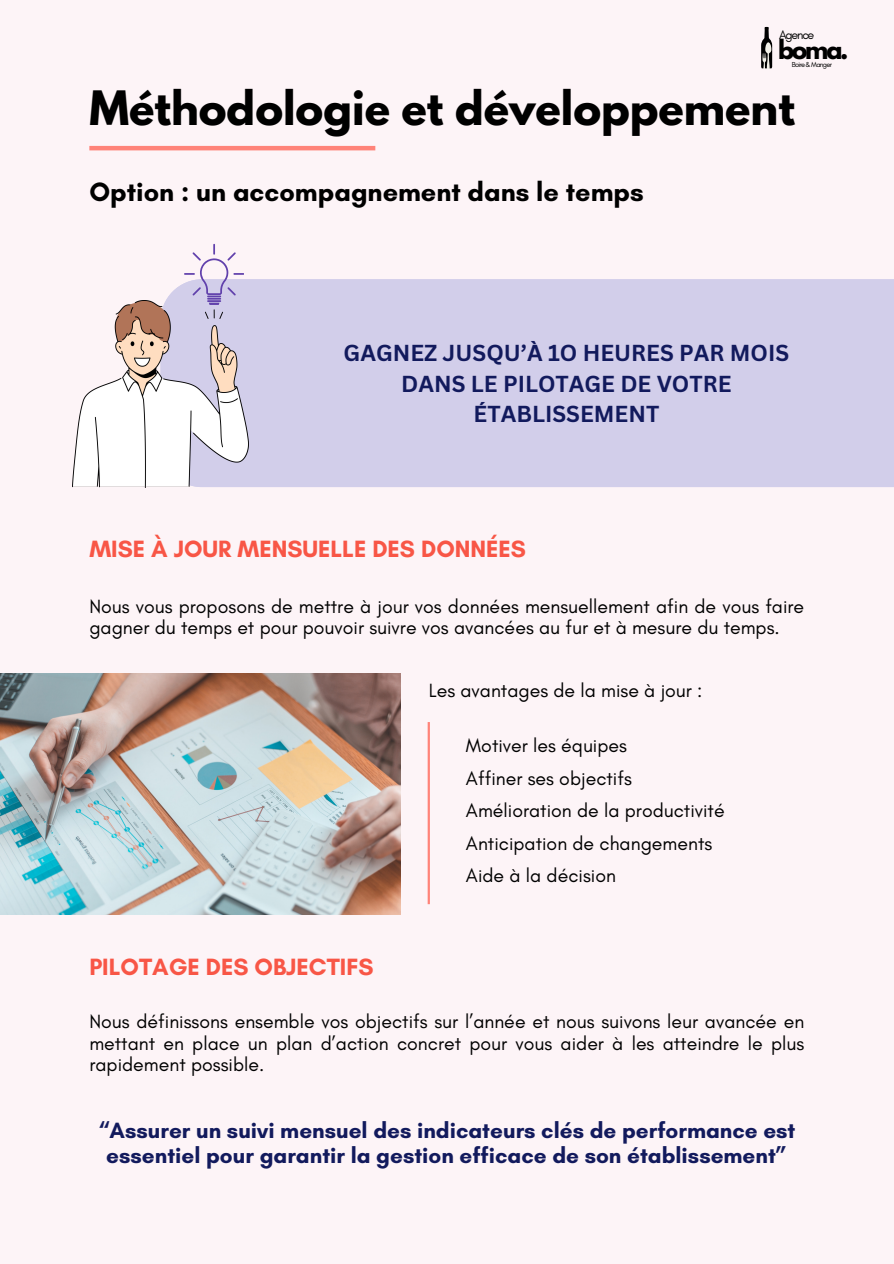
<style>
.page{position:relative;width:894px;height:1264px;background:#fff}
.page>*{position:absolute;margin:0;border:0;box-sizing:border-box;transform-origin:0 0}
.t1{font:700 42px "League Spartan";color:#000}
.t2{font:700 27px "Glacial Indifference";color:#000}
.t3{font:700 24px "Glacial Indifference";color:#f85646}
.t4{font:700 23.55px "League Spartan";color:#000}
.t5{font:700 22.5px/24.8px "Glacial Indifference";color:#121a5d;text-align:center}
.t6{font:700 22.5px/30.3px "Canva Sans";color:#121a5d;text-align:center}
.t7{font:19.5px/32.2px "Glacial Indifference";color:#000}
.t8{font:12.45px "Glacial Indifference";letter-spacing:-.095em;color:#000}
.t9{font:7.35px "Glacial Indifference";letter-spacing:-.095em;color:#000}
</style>
<div class="page">
<div style="left:0;top:0;width:893px;height:1263px;background:#fdf4f7"></div>
<hr style="left:89px;top:146px;width:286px;height:4px;background:#ff8379">
<hr style="left:427px;top:722px;width:3px;height:182px;background:#ff8379">
<img style="left:0;top:673px;width:400px;height:241px">
<div style="left:165px;top:279px;width:728px;height:208px;background:#d2ceea"></div>
<svg style="left:184px;top:244px;width:60px;height:57px"></svg>
<img style="left:72px;top:301px;width:176px;height:186px">
<svg style="left:761px;top:27px;width:11px;height:42px"></svg>
<p class="t8" style="left:778px;top:27px;width:37px">Agence</p>
<p class="t4" style="left:777px;top:38px;width:72px">boma.</p>
<p class="t9" style="left:791px;top:60px;width:42px">Boire &amp; Manger</p>
<h1 class="t1" style="left:89px;top:87px;width:707px">Méthodologie et développement</h1>
<h2 class="t2" style="left:89px;top:175px;width:555px">Option : un accompagnement dans le temps</h2>
<p class="t6" style="left:343px;top:337px;width:447px">GAGNEZ JUSQU’À 1O HEURES PAR MOIS<br>DANS LE PILOTAGE DE VOTRE<br>ÉTABLISSEMENT</p>
<p class="t3" style="left:89px;top:534px;width:438px">MISE À JOUR MENSUELLE DES DONNÉES</p>
<p class="t7" style="left:89px;top:595px;width:716px;line-height:21.3px">Nous vous proposons de mettre à jour vos données mensuellement afin de vous faire gagner du temps et pour pouvoir suivre vos avancées au fur et à mesure du temps.</p>
<p class="t7" style="left:428px;top:674px;width:275px">Les avantages de la mise à jour :</p>
<p class="t7" style="left:466px;top:729px;width:162px">Motiver les équipes</p>
<p class="t3" style="left:89px;top:952px;width:286px">PILOTAGE DES OBJECTIFS</p>
<p class="t7" style="left:466px;top:762px;width:260px">Affiner ses objectifs<br>Amélioration de la productivité<br>Anticipation de changements<br>Aide à la décision</p>
<p class="t7" style="left:89px;top:1010px;width:716px;line-height:21.3px;text-align:justify">Nous définissons ensemble vos objectifs sur l’année et nous suivons leur avancée en mettant en place un plan d’action concret pour vous aider à les atteindre le plus rapidement possible.</p>
<p class="t5" style="left:98px;top:1118px;width:698px">“Assurer un suivi mensuel des indicateurs clés de performance est essentiel pour garantir la gestion efficace de son établissement”</p>
</div>
